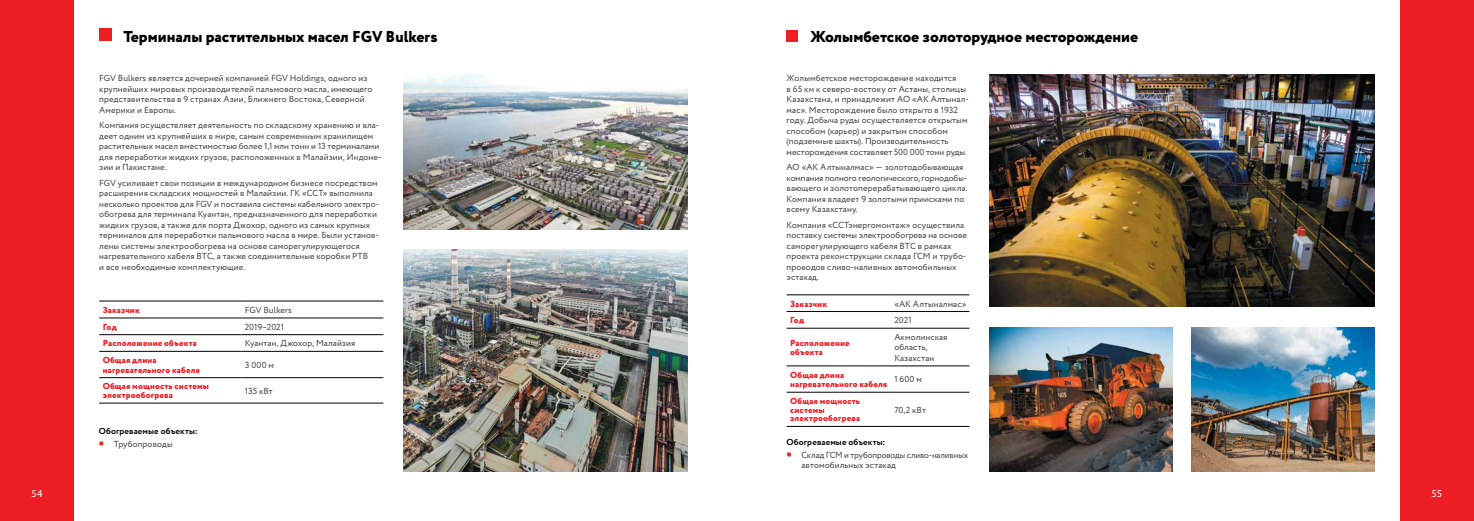
<style>
.page{position:relative;width:1474px;height:521px;background:#fff}
.page>*{position:absolute;margin:0;border:0;box-sizing:border-box;transform-origin:0 0}
.t1{font:800 15.75px "Circe";color:#000}
.t2{font:10.5px "Myriad Pro";color:#fff}
.t3{font:8.75px/10.5px "Circe";letter-spacing:.01em;color:#414042}
.t4{font:800 8.75px/8.8px "Circe";letter-spacing:.015em;color:#ed1d24}
.t5{font:700 8.75px "Circe";letter-spacing:.015em;color:#000}
.t6{font:8.75px "Circe";letter-spacing:-.01em;color:#414042}
.s1{color:#ed1d24}
</style>
<div class="page">
<div style="left:1399px;top:0;width:74px;height:521px;background:#ed1d24"></div>
<div style="left:786px;top:30px;width:11px;height:11px;background:#ed1d24"></div>
<div style="left:0;top:0;width:73px;height:521px;background:#ed1d24"></div>
<div style="left:99px;top:29px;width:13px;height:12px;background:#ed1d24"></div>
<hr style="left:99px;top:301px;width:142px;height:1px;background:#000">
<hr style="left:241px;top:301px;width:142px;height:1px;background:#000">
<hr style="left:99px;top:318px;width:142px;height:1px;background:#000">
<hr style="left:241px;top:318px;width:142px;height:1px;background:#000">
<hr style="left:99px;top:334px;width:142px;height:1px;background:#000">
<hr style="left:241px;top:334px;width:142px;height:1px;background:#000">
<hr style="left:99px;top:351px;width:142px;height:1px;background:#000">
<hr style="left:241px;top:351px;width:142px;height:1px;background:#000">
<hr style="left:99px;top:377px;width:142px;height:1px;background:#000">
<hr style="left:241px;top:377px;width:142px;height:1px;background:#000">
<hr style="left:99px;top:403px;width:142px;height:1px;background:#000">
<hr style="left:241px;top:403px;width:142px;height:1px;background:#000">
<img style="left:403px;top:74px;width:284px;height:155px">
<img style="left:403px;top:249px;width:284px;height:222px">
<hr style="left:786px;top:295px;width:104px;height:1px;background:#000">
<hr style="left:890px;top:295px;width:79px;height:1px;background:#000">
<hr style="left:786px;top:311px;width:104px;height:1px;background:#000">
<hr style="left:890px;top:311px;width:79px;height:1px;background:#000">
<hr style="left:786px;top:328px;width:104px;height:1px;background:#000">
<hr style="left:890px;top:328px;width:79px;height:1px;background:#000">
<hr style="left:786px;top:366px;width:104px;height:1px;background:#000">
<hr style="left:890px;top:366px;width:79px;height:1px;background:#000">
<hr style="left:786px;top:392px;width:104px;height:1px;background:#000">
<hr style="left:890px;top:392px;width:79px;height:1px;background:#000">
<hr style="left:786px;top:426px;width:104px;height:1px;background:#000">
<hr style="left:890px;top:426px;width:79px;height:1px;background:#000">
<img style="left:989px;top:327px;width:183px;height:144px">
<img style="left:1191px;top:327px;width:183px;height:144px">
<img style="left:989px;top:74px;width:385px;height:233px">
<h1 class="t1" style="left:123px;top:26px;width:316px">Терминалы растительных масел FGV Bulkers</h1>
<p class="t3" style="left:99px;top:73px;width:275px">FGV Bulkers является дочерней компанией FGV Holdings, одного из крупнейших мировых производителей пальмового масла, имеющего представительства в 9 странах Азии, Ближнего Востока, Северной Америки и Европы.</p>
<p class="t3" style="left:99px;top:120px;width:284px">Компания осуществляет деятельность по складскому хранению и вла&shy;деет одним из крупнейших в мире, самым современным хранилищем растительных масел вместимостью более 1,1 млн тонн и 13 терминалами для переработки жидких грузов, расположенных в Малайзии, Индоне&shy;зии и Пакистане.</p>
<p class="t3" style="left:99px;top:178px;width:281px">FGV усиливает свои позиции в международном бизнесе посредством расширения складских мощностей в Малайзии. ГК «ССТ» выполнила несколько проектов для FGV и поставила системы кабельного электро&shy;обогрева для терминала Куантан, предназначенного для переработки жидких грузов, а также для порта Джохор, одного из самых крупных терминалов для переработки пальмового масла в мире. Были установ&shy;лены системы электрообогрева на основе саморегулирующегося нагревательного кабеля ВТС, а также соединительные коробки РТВ<br>и все необходимые комплектующие.</p>
<p class="t4" style="left:103px;top:306px;width:38px">Заказчик</p>
<p class="t3" style="left:245px;top:305px;width:49px">FGV Bulkers</p>
<p class="t4" style="left:103px;top:323px;width:15px">Год</p>
<p class="t6" style="left:245px;top:321px;width:41px">2019–2021</p>
<p class="t4" style="left:103px;top:339px;width:95px">Расположение объекта</p>
<p class="t3" style="left:245px;top:338px;width:112px">Куантан, Джохор, Малайзия</p>
<p class="t4" style="left:103px;top:356px;width:99px;line-height:9.6px">Общая длина нагревательного кабеля</p>
<p class="t3" style="left:245px;top:360px;width:31px">3 000 м</p>
<p class="t4" style="left:103px;top:382px;width:108px">Общая мощность системы электрообогрева</p>
<p class="t3" style="left:245px;top:386px;width:29px">135 кВт</p>
<p class="t5" style="left:99px;top:425px;width:100px">Обогреваемые объекты:</p>
<p class="t3" style="left:99px;top:439px;width:75px"><span class="s1">○</span> Трубопроводы</p>
<h1 class="t1" style="left:810px;top:26px;width:329px">Жолымбетское золоторудное месторождение</h1>
<p class="t3" style="left:786px;top:73px;width:184px">Жолымбетское месторождение находится<br>в 65 км к северо-востоку от Астаны, столицы Казахстана, и принадлежит АО «АК Алтынал&shy;мас». Месторождение было открыто в 1932 году. Добыча руды осуществляется открытым способом (карьер) и закрытым способом (подземные шахты). Производительность месторождения составляет 500 000 тонн руды.</p>
<p class="t3" style="left:786px;top:162px;width:182px">АО «АК Алтыналмас» — золотодобывающая компания полного геологического, горнодобы&shy;вающего и золотоперерабатывающего цикла.<br>Компания владеет 9 золотыми приисками по всему Казахстану.</p>
<p class="t3" style="left:786px;top:220px;width:182px">Компания «ССТэнергомонтаж» осуществила поставку системы электрообогрева на основе саморегулирующего кабеля BTC в рамках проекта реконструкции склада ГСМ и трубо&shy;проводов сливо-наливных автомобильных эстакад.</p>
<p class="t4" style="left:790px;top:300px;width:38px">Заказчик</p>
<p class="t3" style="left:894px;top:299px;width:74px">«АК Алтыналмас»</p>
<p class="t4" style="left:790px;top:316px;width:15px">Год</p>
<p class="t3" style="left:894px;top:315px;width:19px">2021</p>
<p class="t4" style="left:790px;top:339px;width:61px">Расположение объекта</p>
<p class="t3" style="left:894px;top:332px;width:55px">Акмолинская область,<br>Казахстан</p>
<p class="t4" style="left:790px;top:370px;width:99px;line-height:9.6px">Общая длина нагревательного кабеля</p>
<p class="t3" style="left:894px;top:374px;width:29px">1 600 м</p>
<p class="t4" style="left:790px;top:397px;width:71px">Общая мощность системы электрообогрева</p>
<p class="t3" style="left:894px;top:405px;width:33px">70,2 кВт</p>
<p class="t5" style="left:786px;top:436px;width:100px">Обогреваемые объекты:</p>
<p class="t3" style="left:801px;top:450px;width:168px;text-indent:-15px"><span class="s1">○</span> Склад ГСМ и трубопроводы сливо-наливных автомобильных эстакад</p>
<p class="t2" style="left:32px;top:487px;width:12px">54</p>
<p class="t2" style="left:1431px;top:487px;width:12px">55</p>
</div>
